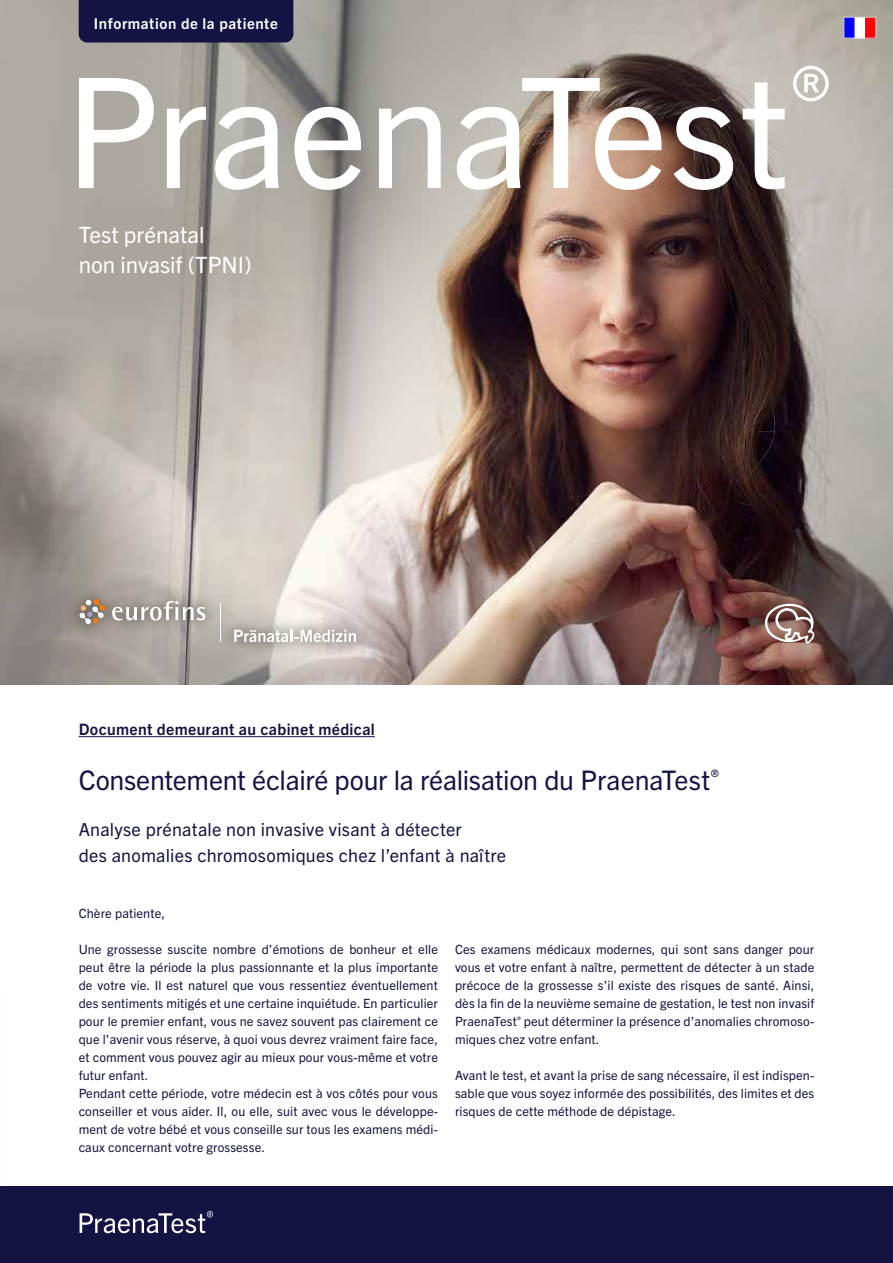
<style>
.page{position:relative;width:893px;height:1263px;background:#fff}
.page>*{position:absolute;margin:0;border:0;box-sizing:border-box;transform-origin:0 0}
.t1{font:27px "Trade Gothic Next LT Pro";letter-spacing:-.01em;color:#151344}
.t2{font:22.5px/30px "Trade Gothic Next LT Pro";color:#fff}
.t3{font:18px/25.5px "Trade Gothic Next LT Pro";letter-spacing:.01em;color:#151344}
.t4{font:700 15.75px "Trade Gothic Next LT Pro";letter-spacing:.025em;color:#151344}
.t5{font:700 15px "Trade Gothic Next LT Pro";letter-spacing:.04em;color:#fff}
.t6{font:12.75px/18px "Trade Gothic Next LT Pro";letter-spacing:.01em;color:#151344;text-align:justify}
</style>
<div class="page">
<img style="left:0;top:0;width:893px;height:684px">
<hr style="left:79px;top:736px;width:296px;height:1px;background:#151344">
<div style="left:0;top:1186px;width:893px;height:77px;background:#151344"></div>
<div style="left:79px;top:0;width:214px;height:43px;background:#151344"></div>
<svg style="left:79px;top:78px;width:75px;height:110px"></svg>
<svg style="left:167px;top:107px;width:39px;height:81px"></svg>
<svg style="left:215px;top:107px;width:64px;height:83px"></svg>
<svg style="left:294px;top:107px;width:67px;height:83px"></svg>
<svg style="left:379px;top:107px;width:62px;height:81px"></svg>
<svg style="left:457px;top:78px;width:205px;height:112px"></svg>
<svg style="left:673px;top:107px;width:60px;height:83px"></svg>
<svg style="left:743px;top:82px;width:42px;height:107px"></svg>
<svg style="left:793px;top:66px;width:36px;height:35px"></svg>
<svg style="left:80px;top:1211px;width:133px;height:22px"></svg>
<div style="left:66px;top:586px;width:303px;height:70px;background:#000;opacity:.75"></div>
<svg style="left:80px;top:599px;width:25px;height:25px"></svg>
<svg style="left:112px;top:601px;width:93px;height:19px"></svg>
<svg style="left:234px;top:630px;width:122px;height:12px"></svg>
<hr style="left:221px;top:604px;width:1px;height:38px;background:#fff">
<svg style="left:765px;top:604px;width:49px;height:39px"></svg>
<div style="left:854px;top:17px;width:11px;height:21px;background:#fff"></div>
<div style="left:865px;top:17px;width:11px;height:21px;background:#fc0305"></div>
<svg style="left:846px;top:19px;width:8px;height:17px"></svg>
<div style="left:844px;top:17px;width:32px;height:21px;border:1px solid #d1d4d4"></div>
<p class="t5" style="left:94px;top:13px;width:185px">Information de la patiente</p>
<h2 class="t2" style="left:79px;top:218px;width:175px">Test prénatal<br>non invasif (TPNI)</h2>
<p class="t4" style="left:79px;top:718px;width:298px">Document demeurant au cabinet médical</p>
<h1 class="t1" style="left:79px;top:761px;width:642px">Consentement éclairé pour la réalisation du PraenaTest<sup>®</sup></h1>
<h3 class="t3" style="left:79px;top:816px;width:429px">Analyse prénatale non invasive visant à détecter<br>des anomalies chromosomiques chez l’enfant à naître</h3>
<p class="t6" style="left:79px;top:904px;width:88px">Chère patiente,</p>
<p class="t6" style="left:79px;top:940px;width:361px;text-align:left">Une grossesse suscite nombre d’émotions de bonheur et elle peut être la période la plus passionnante et la plus importante de votre vie. Il est naturel que vous ressentiez éventuellement des sentiments mitigés et une certaine inquiétude. En particulier pour le premier enfant, vous ne savez souvent pas clairement ce que l’avenir vous réserve, à quoi vous devrez vraiment faire face, et comment vous pouvez agir au mieux pour vous-même et votre futur enfant.<br>Pendant cette période, votre médecin est à vos côtés pour vous conseiller et vous aider. Il, ou elle, suit avec vous le développe&shy;ment de votre bébé et vous conseille sur tous les examens médi&shy;caux concernant votre grossesse.</p>
<p class="t6" style="left:455px;top:940px;width:361px">Ces examens médicaux modernes, qui sont sans danger pour vous et votre enfant à naître, permettent de détecter à un stade précoce de la grossesse s’il existe des risques de santé. Ainsi, dès la fin de la neuvième semaine de gestation, le test non invasif PraenaTest<sup>®</sup> peut déterminer la présence d’anomalies chromoso&shy;miques chez votre enfant.</p>
<p class="t6" style="left:455px;top:1066px;width:361px">Avant le test, et avant la prise de sang nécessaire, il est indispen&shy;sable que vous soyez informée des possibilités, des limites et des risques de cette méthode de dépistage.</p>
</div>
